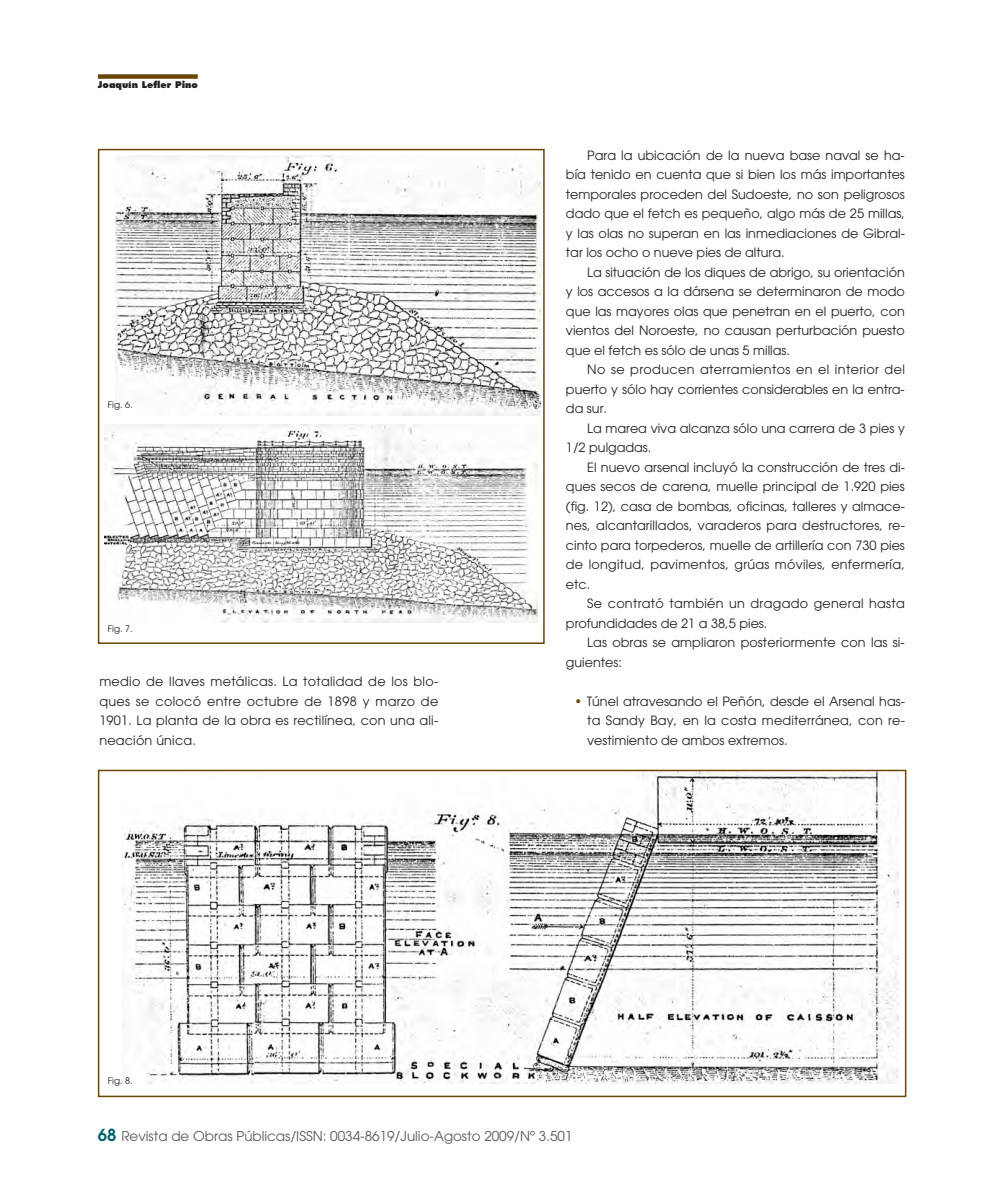
<style>
.page{position:relative;width:983px;height:1195px;background:#fff}
.page>*{position:absolute;margin:0;border:0;box-sizing:border-box;transform-origin:0 0}
.t1{font:13.5px "Avant Garde";color:#57585a}
.t2{font:12.75px/19.5px "Avant Garde";color:#231f20;text-align:justify}
.t3{font:12.75px/19.5px "Avant Garde";letter-spacing:.025em;color:#231f20}
.t4{font:9px "Avant Garde";color:#231f20}
.t5{font:800 9px "Futura";color:#231f20}
.s1{color:#6b4602}
.s2{font-weight:600;font-size:16.5px;color:#006169}
</style>
<div class="page">
<div style="left:98px;top:74px;width:100px;height:5px;background:#6b4602"></div>
<img style="left:122px;top:773px;width:775px;height:311px">
<div style="left:98px;top:770px;width:808px;height:327px;border:2px solid #6b4602"></div>
<div style="left:98px;top:149px;width:446px;height:495px;border:2px solid #6b4602"></div>
<img style="left:116px;top:156px;width:424px;height:260px">
<img style="left:104px;top:425px;width:433px;height:197px">
<p class="t5" style="left:98px;top:81px;width:102px">Joaquín Lefler Pino</p>
<p class="t4" style="left:108px;top:401px;width:26px">Fig. 6.</p>
<p class="t4" style="left:108px;top:625px;width:26px">Fig. 7.</p>
<p class="t2" style="left:99px;top:673px;width:340px">medio de llaves metálicas. La totalidad de los blo&shy;ques se colocó entre octubre de 1898 y marzo de 1901. La planta de la obra es rectilínea, con una ali&shy;neación única.</p>
<p class="t2" style="left:566px;top:147px;width:340px;text-indent:21px">Para la ubicación de la nueva base naval se ha&shy;bía tenido en cuenta que si bien los más importantes temporales proceden del Sudoeste, no son peligrosos dado que el fetch es pequeño, algo más de 25 millas, y las olas no superan en las inmediaciones de Gibral&shy;tar los ocho o nueve pies de altura.</p>
<p class="t2" style="left:566px;top:264px;width:340px;text-indent:21px">La situación de los diques de abrigo, su orientación y los accesos a la dársena se determinaron de modo que las mayores olas que penetran en el puerto, con vientos del Noroeste, no causan perturbación puesto que el fetch es sólo de unas 5 millas.</p>
<p class="t2" style="left:566px;top:361px;width:340px;text-indent:21px">No se producen aterramientos en el interior del puerto y sólo hay corrientes considerables en la entra&shy;da sur.</p>
<p class="t2" style="left:566px;top:419px;width:340px;text-indent:21px">La marea viva alcanza sólo una carrera de 3 pies y<br>1/2 pulgadas.</p>
<p class="t2" style="left:566px;top:458px;width:340px;text-indent:21px">El nuevo arsenal incluyó la construcción de tres di&shy;ques secos de carena, muelle principal de 1.920 pies (fig. 12), casa de bombas, oficinas, talleres y almace&shy;nes, alcantarillados, varaderos para destructores, re&shy;cinto para torpederos, muelle de artillería con 730 pies de longitud, pavimentos, grúas móviles, enfermería, etc.</p>
<p class="t3" style="left:566px;top:595px;width:340px;text-indent:21px">Se contrató también un dragado general hasta profundidades de 21 a 38,5 pies.</p>
<p class="t2" style="left:566px;top:634px;width:340px;text-indent:21px">Las obras se ampliaron posteriormente con las si&shy;guientes:</p>
<p class="t2" style="left:587px;top:692px;width:319px;text-indent:-13px"><span class="s1">•</span> Túnel atravesando el Peñón, desde el Arsenal has&shy;ta Sandy Bay, en la costa mediterránea, con re&shy;vestimiento de ambos extremos.</p>
<p class="t4" style="left:108px;top:1077px;width:26px">Fig. 8.</p>
<p class="t1" style="left:98px;top:1130px;width:476px"><span class="s2">68</span> Revista de Obras Públicas/ISSN: 0034-8619/Julio-Agosto 2009/Nº 3.501</p>
</div>
